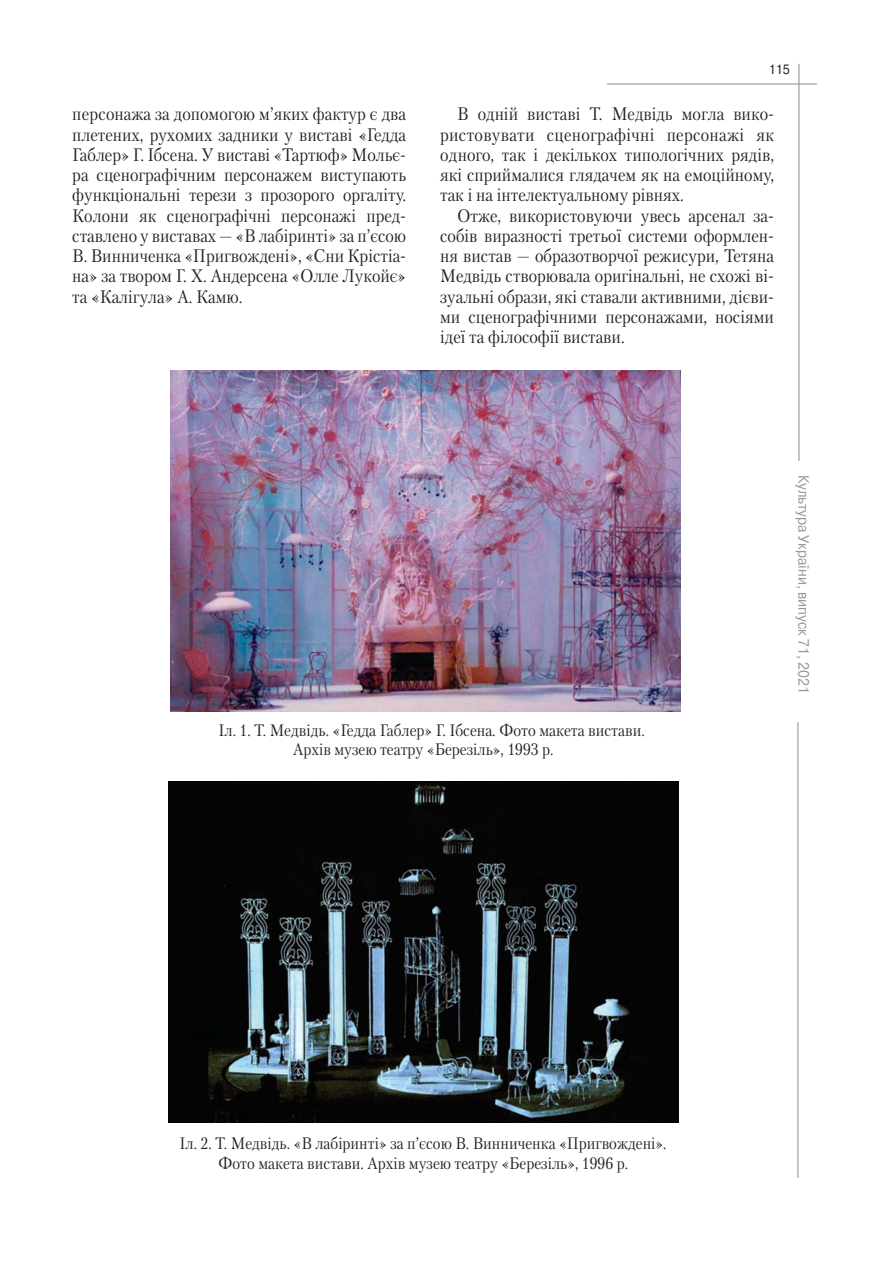
<style>
.page{position:relative;width:893px;height:1263px;background:#fff}
.page>*{position:absolute;margin:0;border:0;box-sizing:border-box;transform-origin:0 0}
.t1{font:18px/20.2px "Petersburg C";color:#231f20;text-align:justify;scale:.9 1}
.t2{font:16.5px/19.5px "Petersburg C";color:#231f20;scale:.9 1}
.t3{font:15px "Pragmatica C";color:#989898;scale:.9 1}
.t4{font:13.5px "Pragmatica C";color:#231f20;scale:.9 1}
</style>
<div class="page">
<hr style="left:798px;top:64px;width:1px;height:397px;background:#989898">
<hr style="left:797px;top:722px;width:1px;height:456px;background:#989898">
<hr style="left:607px;top:83px;width:210px;height:2px;background:#989898">
<img style="left:170px;top:371px;width:510px;height:341px">
<img style="left:168px;top:782px;width:510px;height:340px">
<p class="t4" style="left:769px;top:65px;width:25px">115</p>
<p class="t1" style="left:72px;top:104px;width:372px">персонажа за допомогою м’яких фактур є два плетених, рухомих задники у виставі «Гедда Габлер» Г. Ібсена. У виставі «Тартюф» Мольє&shy;ра сценографічним персонажем виступають функціональні терези з прозорого оргаліту.<br>Колони як сценографічні персонажі пред&shy;ставлено у виставах — «В лабіринті» за п’єсою В. Винниченка «Пригвождені», «Сни Крістіа&shy;на» за твором Г. Х. Андерсена «Олле Лукойє» та «Калігула» А. Камю.</p>
<p class="t1" style="left:440px;top:104px;width:372px;text-indent:17px">В одній виставі Т. Медвідь могла вико&shy;ристовувати сценографічні персонажі як одного, так і декількох типологічних рядів, які сприймалися глядачем як на емоційному, так і на інтелектуальному рівнях.</p>
<p class="t1" style="left:440px;top:206px;width:372px;text-indent:17px">Отже, використовуючи увесь арсенал за&shy;собів виразності третьої системи оформлен&shy;ня вистав — образотворчої режисури, Тетяна Медвідь створювала оригінальні, не схожі ві&shy;зуальні образи, які ставали активними, дієви&shy;ми сценографічними персонажами, носіями ідеї та філософії вистави.</p>
<p class="t2" style="left:293px;top:721px;width:393px;text-indent:-74px">Іл. 1. Т. Медвідь. «Гедда Габлер» Г. Ібсена. Фото макета вистави.<br>Архів музею театру «Березіль», 1993 р.</p>
<p class="t3" style="left:809px;top:475px;width:244px;rotate:90deg">Культура України, випуск 71, 2021</p>
<p class="t2" style="left:180px;top:1134px;width:543px;text-align:center">Іл. 2. Т. Медвідь. «В лабіринті» за п’єсою В. Винниченка «Пригвождені».<br>Фото макета вистави. Архів музею театру «Березіль», 1996 р.</p>
</div>
